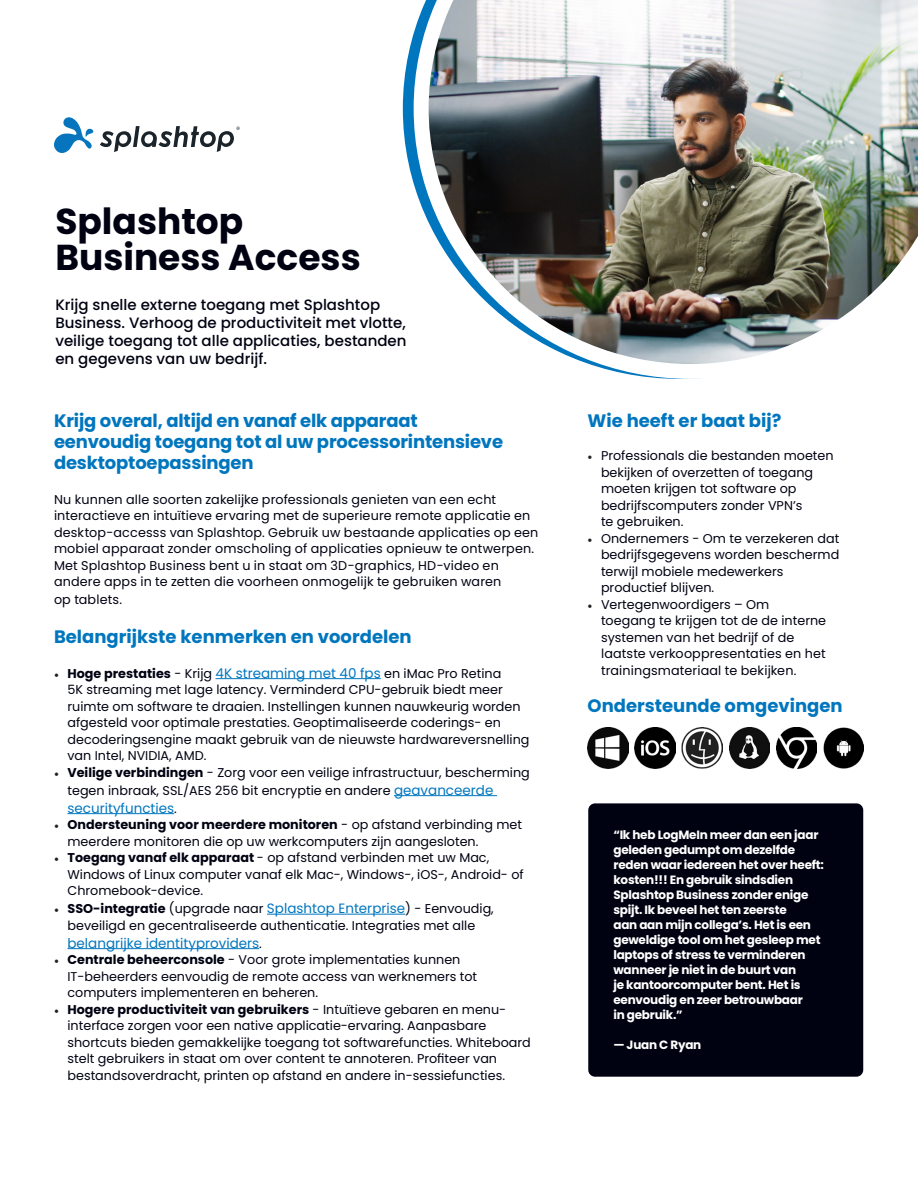
<style>
.page{position:relative;width:918px;height:1188px;background:#fff}
.page>*{position:absolute;margin:0;border:0;box-sizing:border-box;transform-origin:0 0}
.t1{font:700 36px/36px "Poppins";color:#000212}
.t2{font:700 18px/21px "Poppins";letter-spacing:-.01em;color:#0076be}
.t3{font:500 15px/18px "Poppins";color:#000212}
.t4{font:13.5px "Poppins";color:#0076be}
.t5{font:12.75px/16.5px "Poppins";color:#000212}
.t6{font:700 12px/15px "Poppins";letter-spacing:-.02em;color:#fff}
.s1{font-family:"Minion Pro";color:#231f20}
.s2{font-weight:700}
.s3{font-size:13.5px;color:#0076be}
.s4{font-size:12.75px;color:#000212}
</style>
<div class="page">
<hr style="left:216px;top:678px;width:165px;height:1px;background:#0076be">
<hr style="left:394px;top:795px;width:103px;height:1px;background:#0076be">
<hr style="left:68px;top:813px;width:106px;height:1px;background:#0076be">
<hr style="left:267px;top:914px;width:138px;height:1px;background:#0076be">
<hr style="left:68px;top:948px;width:191px;height:1px;background:#0076be">
<svg style="left:100px;top:126px;width:140px;height:26px"></svg>
<svg style="left:54px;top:117px;width:40px;height:36px"></svg>
<div style="left:588px;top:803px;width:275px;height:274px;background:#000212;border-radius:7px"></div>
<img style="left:588px;top:728px;width:40px;height:40px">
<img style="left:729px;top:728px;width:41px;height:40px">
<img style="left:635px;top:728px;width:40px;height:40px">
<img style="left:776px;top:728px;width:41px;height:40px">
<img style="left:682px;top:728px;width:41px;height:40px">
<img style="left:823px;top:728px;width:41px;height:40px">
<svg style="left:403px;top:32px;width:11px;height:153px"></svg>
<img style="left:414px;top:0;width:504px;height:379px">
<p class="t1" style="left:55px;top:204px;width:307px">Splashtop<br>Business Access</p>
<p class="t3" style="left:55px;top:295px;width:353px">Krijg snelle externe toegang met Splashtop Business. Verhoog de productiviteit met vlotte, veilige toegang tot alle applicaties, bestanden en gegevens van uw bedrijf.</p>
<p class="t2" style="left:54px;top:410px;width:451px">Krijg overal, altijd en vanaf elk apparaat eenvoudig toegang tot al uw processorintensieve desktoptoepassingen</p>
<p class="t5" style="left:54px;top:491px;width:486px">Nu kunnen alle soorten zakelijke professionals genieten van een echt interactieve en intuïtieve ervaring met de superieure remote applicatie en desktop-accesss van Splashtop. Gebruik uw bestaande applicaties op een mobiel apparaat zonder omscholing of applicaties opnieuw te ontwerpen.<br>Met Splashtop Business bent u in staat om 3D-graphics, HD-video en andere apps in te zetten die voorheen onmogelijk te gebruiken waren</p>
<p class="t5" style="left:54px;top:591px;width:70px">op tablets.</p>
<p class="t2" style="left:54px;top:626px;width:359px">Belangrijkste kenmerken en voordelen</p>
<p class="t5" style="left:68px;top:665px;width:464px;text-indent:-14px"><span class="s1">•</span> <span class="s2">Hoge prestaties</span> - Krijg <span class="s3">4K streaming met 40 fps</span> en iMac Pro Retina<br>5K streaming met lage latency. Verminderd CPU-gebruik biedt meer ruimte om software te draaien. Instellingen kunnen nauwkeurig worden afgesteld voor optimale prestaties. Geoptimaliseerde coderings- en decoderingsengine maakt gebruik van de nieuwste hardwareversnelling van Intel, NVIDIA, AMD.</p>
<p class="t5" style="left:68px;top:763px;width:464px;line-height:18px;text-indent:-14px"><span class="s1">•</span> <span class="s2">Veilige verbindingen</span> - Zorg voor een veilige infrastructuur, bescherming tegen inbraak, SSL/AES 256 bit encryptie en andere <span class="s3">geavanceerde</span></p>
<p class="t4" style="left:68px;top:800px;width:111px">securityfuncties<span class="s4">.</span></p>
<p class="t5" style="left:68px;top:816px;width:456px;text-indent:-14px"><span class="s1">•</span> <span class="s2">Ondersteuning voor meerdere monitoren</span> - op afstand verbinding met meerdere monitoren die op uw werkcomputers zijn aangesloten.</p>
<p class="t5" style="left:68px;top:849px;width:458px;text-indent:-14px"><span class="s1">•</span> <span class="s2">Toegang vanaf elk apparaat</span> - op afstand verbinden met uw Mac,<br>Windows of Linux computer vanaf elk Mac-, Windows-, iOS-, Android- of<br>Chromebook-device.</p>
<p class="t5" style="left:54px;top:900px;width:441px;text-align:center"><span class="s1">•</span> <span class="s2">SSO-integratie</span> (upgrade naar <span class="s3">Splashtop Enterprise</span>) - Eenvoudig, beveiligd en gecentraliseerde authenticatie. Integraties met alle</p>
<p class="t4" style="left:68px;top:935px;width:196px">belangrijke identityproviders<span class="s4">.</span></p>
<p class="t5" style="left:68px;top:951px;width:411px;text-indent:-14px"><span class="s1">•</span> <span class="s2">Centrale beheerconsole</span> - Voor grote implementaties kunnen<br>IT-beheerders eenvoudig de remote access van werknemers tot computers implementeren en beheren.</p>
<p class="t5" style="left:68px;top:1001px;width:465px;text-indent:-14px"><span class="s1">•</span> <span class="s2">Hogere productiviteit van gebruikers</span> - Intuïtieve gebaren en menu&shy;interface zorgen voor een native applicatie-ervaring. Aanpasbare shortcuts bieden gemakkelijke toegang tot softwarefuncties. Whiteboard stelt gebruikers in staat om over content te annoteren. Profiteer van bestandsoverdracht, printen op afstand en andere in-sessiefuncties.</p>
<p class="t2" style="left:588px;top:410px;width:195px">Wie heeft er baat bij?</p>
<p class="t5" style="left:601px;top:447px;width:234px;text-indent:-14px"><span class="s1">•</span> Professionals die bestanden moeten bekijken of overzetten of toegang moeten krijgen tot software op bedrijfscomputers zonder VPN’s<br>te gebruiken.</p>
<p class="t5" style="left:601px;top:530px;width:240px;text-indent:-14px"><span class="s1">•</span> Ondernemers - Om te verzekeren dat bedrijfsgegevens worden beschermd terwijl mobiele medewerkers productief blijven.</p>
<p class="t5" style="left:601px;top:596px;width:227px;text-indent:-14px"><span class="s1">•</span> Vertegenwoordigers – Om toegang te krijgen tot de de interne systemen van het bedrijf of de laatste verkooppresentaties en het trainingsmateriaal te bekijken.</p>
<p class="t2" style="left:588px;top:695px;width:257px">Ondersteunde omgevingen</p>
<p class="t6" style="left:613px;top:827px;width:212px">“Ik heb LogMeIn meer dan een jaar geleden gedumpt om dezelfde reden waar iedereen het over heeft: kosten!!! En gebruik sindsdien<br>Splashtop Business zonder enige spijt. Ik beveel het ten zeerste<br>aan aan mijn collega’s. Het is een geweldige tool om het gesleep met laptops of stress te verminderen wanneer je niet in de buurt van<br>je kantoorcomputer bent. Het is eenvoudig en zeer betrouwbaar<br>in gebruik.”</p>
<p class="t6" style="left:613px;top:1037px;width:89px">— Juan C Ryan</p>
</div>
